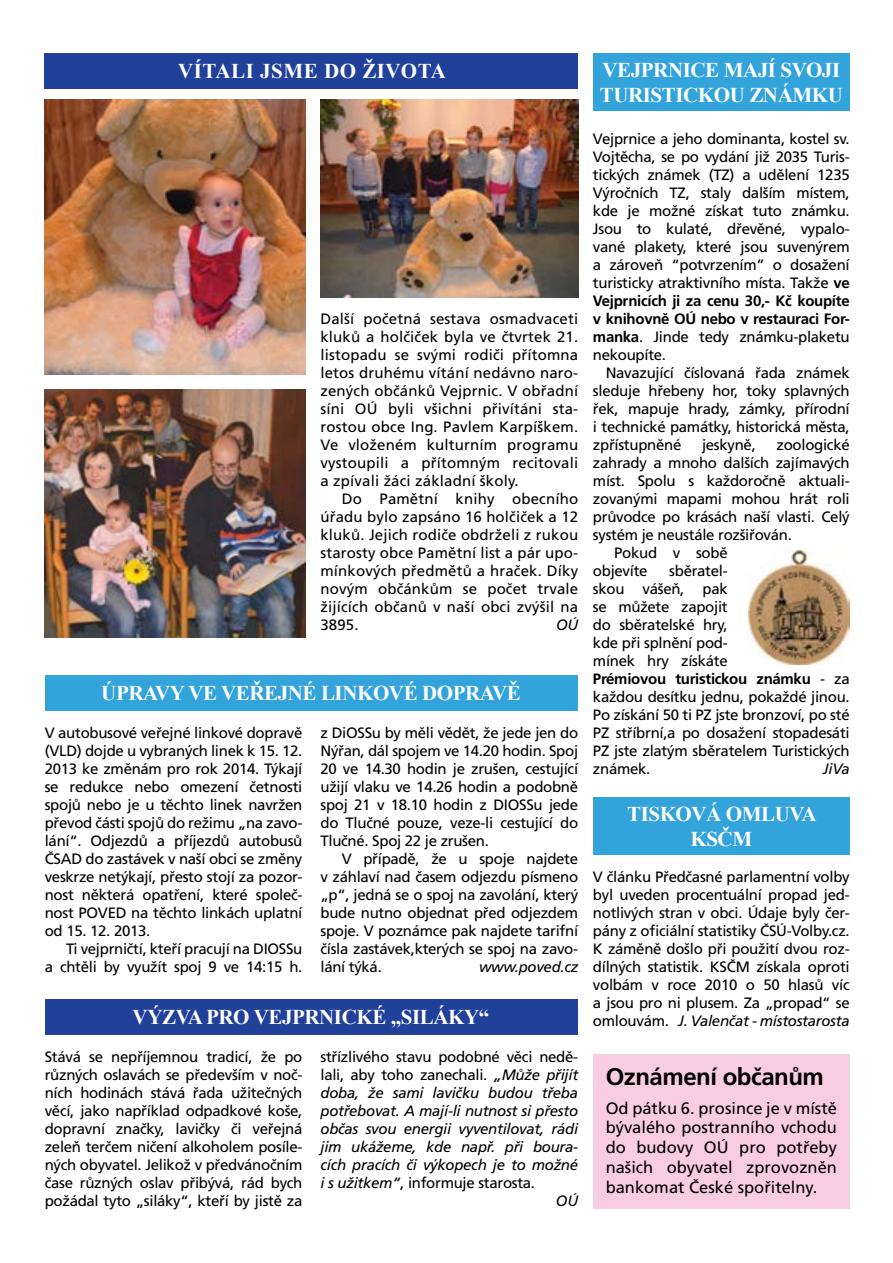
<style>
.page{position:relative;width:893px;height:1263px;background:#fff}
.page>*{position:absolute;margin:0;border:0;box-sizing:border-box;transform-origin:0 0}
.t1{font:700 24px "Frutiger CE";letter-spacing:-.02em;color:#000}
.t2{font:700 21px/25.2px "Times New Roman";letter-spacing:-.02em;color:#fff}
.t3{font:700 21px "Times New Roman";letter-spacing:.025em;color:#fff}
.t4{font:16.5px/19.8px "Frutiger CE";color:#000;text-align:justify}
.t5{font:15px/18px "Frutiger CE";letter-spacing:-.02em;color:#000;text-align:justify}
.t6{font:italic 15px "Frutiger CE";letter-spacing:-.02em;color:#000}
.s1{font-style:italic}
.s2{font-weight:700}
</style>
<div class="page">
<div style="left:593px;top:53px;width:257px;height:58px;background:#33a3dc"></div>
<div style="left:593px;top:797px;width:257px;height:58px;background:#33a3dc"></div>
<div style="left:45px;top:675px;width:532px;height:36px;background:#33a3dc"></div>
<div style="left:45px;top:999px;width:532px;height:36px;background:#21409a"></div>
<div style="left:45px;top:53px;width:533px;height:36px;background:#21409a"></div>
<img style="left:45px;top:99px;width:261px;height:275px">
<img style="left:320px;top:99px;width:258px;height:199px">
<img style="left:749px;top:551px;width:101px;height:113px">
<img style="left:45px;top:389px;width:261px;height:248px">
<div style="left:593px;top:1054px;width:257px;height:154px;background:#f9cde1"></div>
<h2 class="t3" style="left:178px;top:57px;width:269px">VÍTALI JSME DO ŽIVOTA</h2>
<p class="t5" style="left:320px;top:310px;width:259px">Další početná sestava osmadvaceti kluků a holčiček byla ve čtvrtek 21. listopadu se svými rodiči přítomna letos druhému vítání nedávno naro&shy;zených občánků Vejprnic. V obřadní síni OÚ byli všichni přivítáni sta&shy;rostou obce Ing. Pavlem Karpíškem.<br>Ve vloženém kulturním programu vystoupili a přítomným recitovali a zpívali žáci základní školy.</p>
<p class="t5" style="left:320px;top:490px;width:259px;text-indent:21px">Do Pamětní knihy obecního úřadu bylo zapsáno 16 holčiček a 12 kluků. Jejich rodiče obdrželi z rukou starosty obce Pamětní list a pár upo&shy;mínkových předmětů a hraček. Díky novým občánkům se počet trvale žijících občanů v naší obci zvýšil na 3895.</p>
<p class="t6" style="left:556px;top:616px;width:24px">OÚ</p>
<h2 class="t2" style="left:101px;top:680px;width:421px">ÚPRAVY VE VEŘEJNÉ LINKOVÉ DOPRAVĚ</h2>
<p class="t5" style="left:45px;top:724px;width:259px">V autobusové veřejné linkové dopravě (VLD) dojde u vybraných linek k 15. 12.<br>2013 ke změnám pro rok 2014. Týkají se redukce nebo omezení četnosti spojů nebo je u těchto linek navržen převod části spojů do režimu „na zavo&shy;lání“. Odjezdů a příjezdů autobusů ČSAD do zastávek v naší obci se změny veskrze netýkají, přesto stojí za pozor&shy;nost některá opatření, které společ&shy;nost POVED na těchto linkách uplatní od 15. 12. 2013.</p>
<p class="t5" style="left:45px;top:940px;width:259px;text-align:right">Ti vejprničtí, kteří pracují na DIOSSu<br>a chtěli by využít spoj 9 ve 14:15 h.</p>
<p class="t5" style="left:320px;top:724px;width:259px">z DiOSSu by měli vědět, že jede jen do Nýřan, dál spojem ve 14.20 hodin. Spoj 20 ve 14.30 hodin je zrušen, cestující užijí vlaku ve 14.26 hodin a podobně spoj 21 v 18.10 hodin z DIOSSu jede do Tlučné pouze, veze-li cestující do Tlučné. Spoj 22 je zrušen.</p>
<p class="t5" style="left:320px;top:850px;width:259px;text-indent:21px">V případě, že u spoje najdete v záhlaví nad časem odjezdu písmeno „p“, jedná se o spoj na zavolání, který bude nutno objednat před odjezdem spoje. V poznámce pak najdete tarifní čísla zastávek,kterých se spoj na zavo&shy;lání týká.</p>
<p class="t6" style="left:479px;top:958px;width:101px">www.poved.cz</p>
<h2 class="t2" style="left:133px;top:1004px;width:358px">VÝZVA PRO VEJPRNICKÉ „SILÁKY“</h2>
<p class="t5" style="left:45px;top:1048px;width:259px">Stává se nepříjemnou tradicí, že po různých oslavách se především v noč&shy;ních hodinách stává řada užitečných věcí, jako například odpadkové koše, dopravní značky, lavičky či veřejná zeleň terčem ničení alkoholem posíle&shy;ných obyvatel. Jelikož v předvánočním čase různých oslav přibývá, rád bych požádal tyto „siláky“, kteří by jistě za</p>
<p class="t5" style="left:320px;top:1048px;width:259px">střízlivého stavu podobné věci nedě-</p>
<p class="t5" style="left:320px;top:1066px;width:259px">lali, aby toho zanechali. <span class="s1">„Může přijít</span></p>
<p class="t6" style="left:320px;top:1084px;width:259px">doba, že sami lavičku budou třeba</p>
<p class="t6" style="left:320px;top:1102px;width:259px">potřebovat. A mají-li nutnost si přesto</p>
<p class="t6" style="left:320px;top:1120px;width:259px">občas svou energii vyventilovat, rádi</p>
<p class="t6" style="left:320px;top:1138px;width:259px">jim ukážeme, kde např. při boura-</p>
<p class="t6" style="left:320px;top:1156px;width:259px">cích pracích či výkopech je to možné</p>
<p class="t5" style="left:320px;top:1174px;width:216px"><span class="s1">i s užitkem“</span>, informuje starosta.</p>
<p class="t6" style="left:556px;top:1192px;width:24px">OÚ</p>
<h2 class="t2" style="left:600px;top:56px;width:245px">VEJPRNICE MAJÍ SVOJI<br>TURISTICKOU ZNÁMKU</h2>
<p class="t5" style="left:593px;top:130px;width:258px">Vejprnice a jeho dominanta, kostel sv.<br>Vojtěcha, se po vydání již 2035 Turis&shy;tických známek (TZ) a udělení 1235<br>Výročních TZ, staly dalším místem, kde je možné získat tuto známku.<br>Jsou to kulaté, dřevěné, vypalo&shy;vané plakety, které jsou suvenýrem a zároveň “potvrzením” o dosažení turisticky atraktivního místa. Takže <span class="s2">ve Vejprnicích ji za cenu 30,- Kč koupíte v knihovně OÚ nebo v restauraci For&shy;manka</span>. Jinde tedy známku-plaketu nekoupíte.</p>
<p class="t5" style="left:593px;top:364px;width:258px;text-indent:13px">Navazující číslovaná řada známek sleduje hřebeny hor, toky splavných řek, mapuje hrady, zámky, přírodní i technické památky, historická města, zpřístupněné</p>
<p class="t5" style="left:702px;top:436px;width:55px">jeskyně,</p>
<p class="t5" style="left:777px;top:436px;width:75px">zoologické</p>
<p class="t5" style="left:593px;top:454px;width:258px">zahrady a mnoho dalších zajímavých</p>
<p class="t5" style="left:593px;top:472px;width:258px">míst. Spolu s každoročně aktuali-</p>
<p class="t5" style="left:593px;top:490px;width:258px">zovanými mapami mohou hrát roli</p>
<p class="t5" style="left:593px;top:508px;width:258px">průvodce po krásách naší vlasti. Celý</p>
<p class="t5" style="left:593px;top:526px;width:200px">systém je neustále rozšiřován.</p>
<p class="t5" style="left:614px;top:544px;width:115px">Pokud v sobě</p>
<p class="t5" style="left:593px;top:562px;width:56px">objevíte</p>
<p class="t5" style="left:593px;top:562px;width:258px;text-align:left;text-indent:76px">sběratel-<br>skou vášeň, pak<br>se můžete zapojit<br>do sběratelské hry,<br>kde při splnění pod-<br>mínek hry získáte<br><span class="s2">Prémiovou turistickou známku</span> - za každou desítku jednu, pokaždé jinou.<br>Po získání 50 ti PZ jste bronzoví, po sté<br>PZ stříbrní,a po dosažení stopadesáti<br>PZ jste zlatým sběratelem Turistických známek.</p>
<p class="t6" style="left:823px;top:760px;width:28px">JiVa</p>
<h2 class="t2" style="left:627px;top:801px;width:191px;text-align:center">TISKOVÁ OMLUVA<br>KSČM</h2>
<p class="t5" style="left:593px;top:868px;width:258px">V článku Předčasné parlamentní volby byl uveden procentuální propad jed&shy;notlivých stran v obci. Údaje byly čer&shy;pány z oficiální statistiky ČSÚ-Volby.cz.<br>K záměně došlo při použití dvou roz&shy;dílných statistik. KSČM získala oproti volbám v roce 2010 o 50 hlasů víc a jsou pro ni plusem. Za „propad“ se omlouvám. <span class="s1">J. Valenčat - místostarosta</span></p>
<h1 class="t1" style="left:606px;top:1063px;width:220px">Oznámení občanům</h1>
<p class="t4" style="left:606px;top:1098px;width:233px">Od pátku 6. prosince je v místě bývalého postranního vchodu do budovy OÚ pro potřeby našich obyvatel zprovozněn bankomat České spořitelny.</p>
</div>
